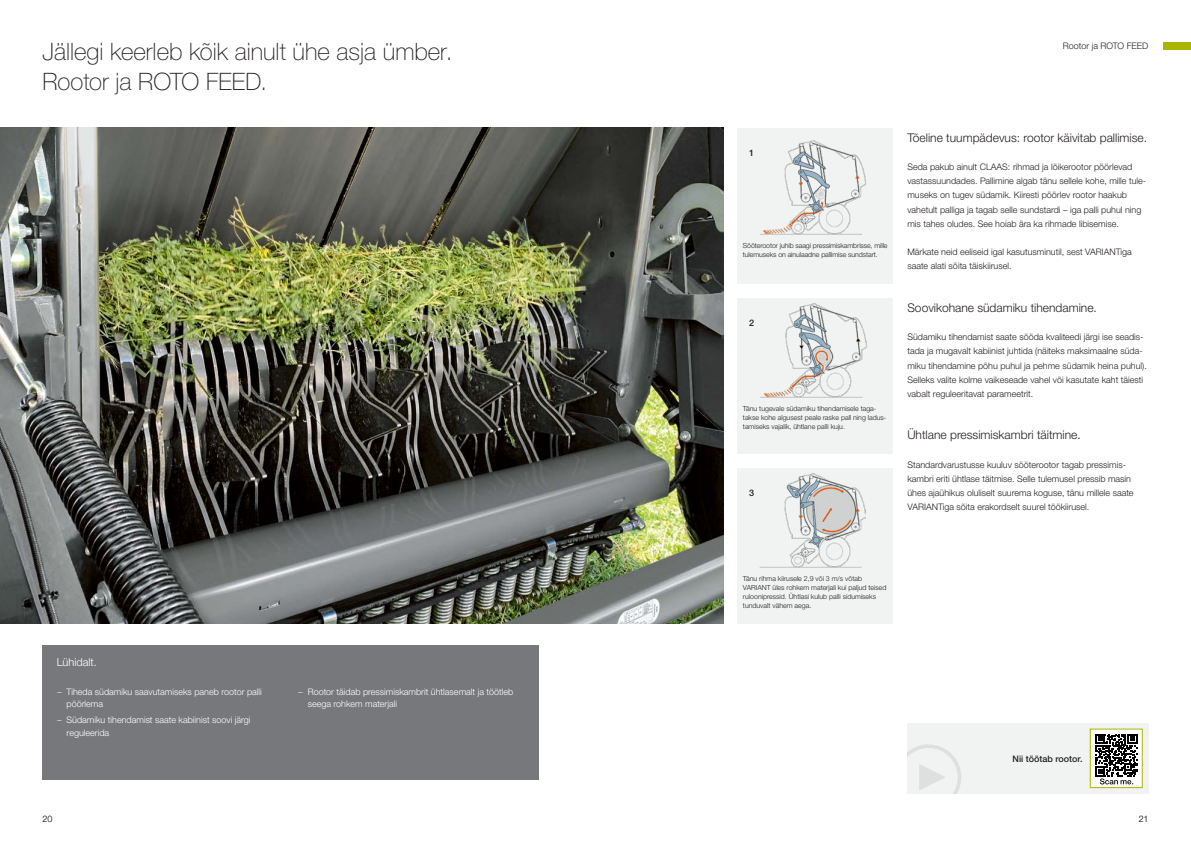
<style>
.page{position:relative;width:1191px;height:842px;background:#fff}
.page>*{position:absolute;margin:0;border:0;box-sizing:border-box;transform-origin:0 0}
.t1{font:100 24px/30px "CLAAS Helvetica Neue";color:#231f20}
.t2{font:300 12px "CLAAS Helvetica Neue";color:#231f20}
.t3{font:300 11px "CLAAS Helvetica Neue";color:#fff}
.t4{font:300 9px/14.2px "CLAAS Helvetica Neue";color:#231f20}
.t5{font:300 9px/12.4px "CLAAS Helvetica Neue";color:#fff}
.t6{font:500 9px "CLAAS Helvetica Neue";color:#231f20}
.t7{font:300 9px "CLAAS Helvetica Neue";color:#000}
.t8{font:300 7px/9px "CLAAS Helvetica Neue";color:#231f20}
</style>
<div class="page">
<div style="left:1162px;top:43px;width:29px;height:7px;background:#aab500"></div>
<img style="left:0;top:128px;width:723px;height:496px">
<div style="left:737px;top:128px;width:156px;height:155px;background:#f1f2f2"></div>
<div style="left:907px;top:723px;width:241px;height:71px;background:#f1f2f2"></div>
<svg style="left:907px;top:745px;width:54px;height:49px"></svg>
<div style="left:1090px;top:729px;width:52px;height:59px;background:linear-gradient(to right,#fff,#fff)"></div>
<div style="left:1090px;top:729px;width:52px;height:54px;background:#fff"></div>
<div style="left:1089px;top:729px;width:53px;height:59px;border:1px solid #aab500"></div>
<svg style="left:1095px;top:734px;width:42px;height:50px"></svg>
<div style="left:737px;top:298px;width:156px;height:156px;background:#f1f2f2"></div>
<div style="left:737px;top:468px;width:156px;height:156px;background:#f1f2f2"></div>
<img style="left:763px;top:140px;width:103px;height:94px">
<img style="left:761px;top:303px;width:106px;height:94px">
<img style="left:760px;top:473px;width:105px;height:94px">
<div style="left:43px;top:645px;width:496px;height:135px;background:#76787b"></div>
<h1 class="t1" style="left:43px;top:37px;width:411px">Jällegi keerleb kõik ainult ühe asja ümber.<br>Rootor ja ROTO FEED.</h1>
<p class="t3" style="left:57px;top:655px;width:42px">Lühidalt.</p>
<p class="t5" style="left:67px;top:686px;width:197px;text-indent:-10px">− Tiheda südamiku saavutamiseks paneb rootor palli pöörlema</p>
<p class="t5" style="left:67px;top:714px;width:185px;text-indent:-10px">− Südamiku tihendamist saate kabiinist soovi järgi reguleerida</p>
<p class="t5" style="left:308px;top:686px;width:207px;text-indent:-10px">− Rootor täidab pressimiskambrit ühtlasemalt ja töötleb seega rohkem materjali</p>
<p class="t4" style="left:1062px;top:39px;width:87px">Rootor ja ROTO FEED</p>
<p class="t6" style="left:749px;top:147px;width:7px">1</p>
<p class="t8" style="left:743px;top:241px;width:146px">Sööterootor juhib saagi pressimiskambrisse, mille tulemuseks on ainulaadne pallimise sundstart.</p>
<p class="t6" style="left:749px;top:317px;width:7px">2</p>
<p class="t8" style="left:743px;top:404px;width:145px">Tänu tugevale südamiku tihendamisele taga&shy;takse kohe algusest peale raske pall ning ladus&shy;tamiseks vajalik, ühtlane palli kuju.</p>
<p class="t6" style="left:749px;top:487px;width:7px">3</p>
<h2 class="t2" style="left:907px;top:130px;width:241px">Tõeline tuumpädevus: rootor käivitab pallimise.</h2>
<p class="t4" style="left:907px;top:160px;width:240px">Seda pakub ainult CLAAS: rihmad ja lõikerootor pöörlevad vastassuundades. Pallimine algab tänu sellele kohe, mille tule&shy;museks on tugev südamik. Kiiresti pöörlev rootor haakub vahetult palliga ja tagab selle sundstardi – iga palli puhul ning mis tahes oludes. See hoiab ära ka rihmade libisemise.</p>
<p class="t4" style="left:907px;top:245px;width:226px">Märkate neid eeliseid igal kasutusminutil, sest VARIANTiga saate alati sõita täiskiirusel.</p>
<h2 class="t2" style="left:907px;top:300px;width:191px">Soovikohane südamiku tihendamine.</h2>
<p class="t4" style="left:907px;top:330px;width:241px">Südamiku tihendamist saate sööda kvaliteedi järgi ise seadis&shy;tada ja mugavalt kabiinist juhtida (näiteks maksimaalne süda&shy;miku tihendamine põhu puhul ja pehme südamik heina puhul).<br>Selleks valite kolme vaikeseade vahel või kasutate kaht täiesti vabalt reguleeritavat parameetrit.</p>
<h2 class="t2" style="left:907px;top:427px;width:175px">Ühtlane pressimiskambri täitmine.</h2>
<p class="t4" style="left:907px;top:458px;width:228px">Standardvarustusse kuuluv sööterootor tagab pressimis&shy;kambri eriti ühtlase täitmise. Selle tulemusel pressib masin ühes ajaühikus oluliselt suurema koguse, tänu millele saate VARIANTiga sõita erakordselt suurel töökiirusel.</p>
<p class="t8" style="left:743px;top:574px;width:145px">Tänu rihma kiirusele 2,9 või 3 m/s võtab VARIANT üles rohkem materjali kui paljud teised ruloonipressid. Ühtlasi kulub palli sidumiseks tunduvalt vähem aega.</p>
<p class="t6" style="left:1012px;top:752px;width:72px">Nii töötab rootor.</p>
<p class="t7" style="left:43px;top:813px;width:11px">20</p>
<p class="t7" style="left:1138px;top:813px;width:11px">21</p>
</div>
